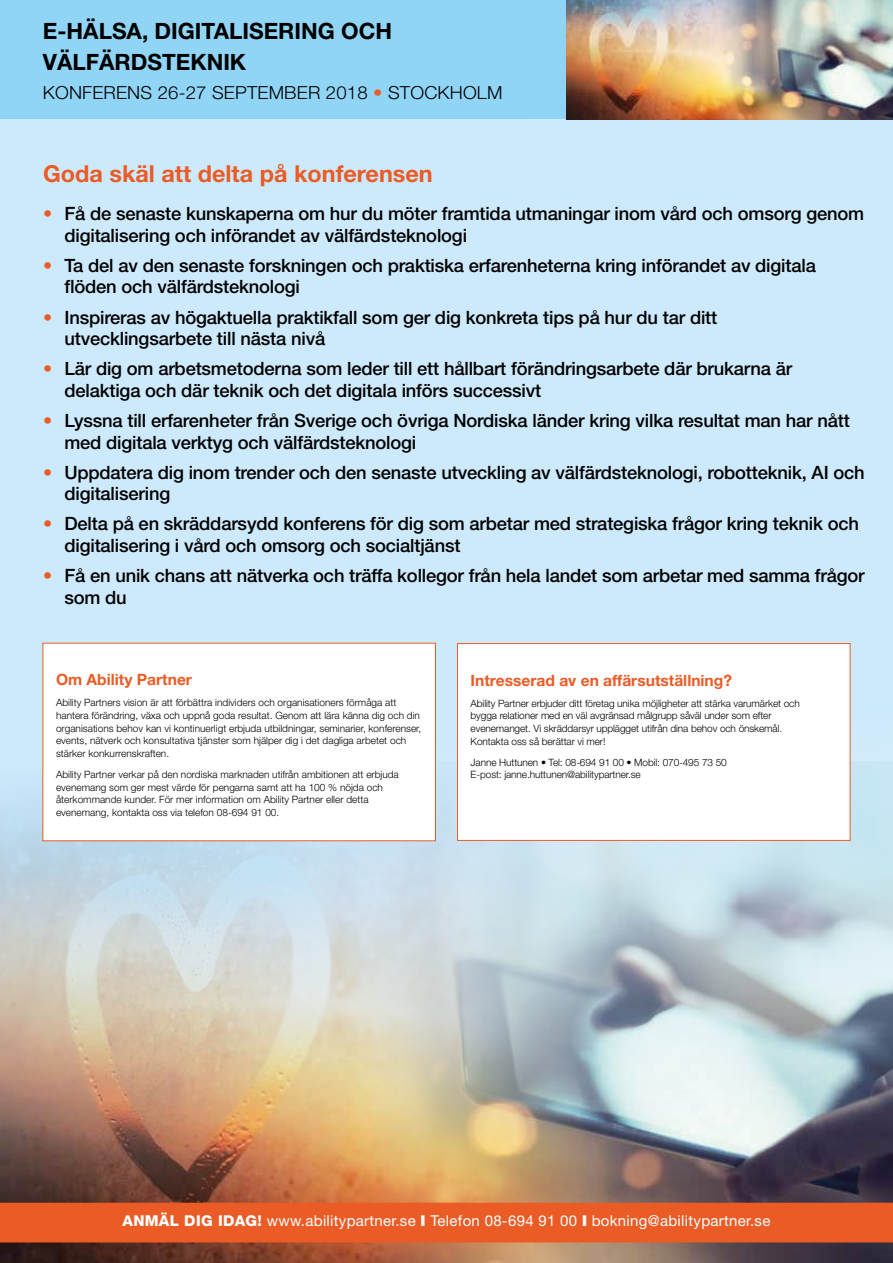
<style>
.page{position:relative;width:893px;height:1263px;background:#fff}
.page>*{position:absolute;margin:0;border:0;box-sizing:border-box;transform-origin:0 0}
.t1{font:700 23.4px "Helvetica Neue";color:#eb5b25}
.t2{font:700 22.5px/31.2px "Helvetica Neue";color:#000}
.t3{font:500 18.3px/21.6px "Helvetica Neue";letter-spacing:-.01em;color:#000}
.t4{font:300 18px "Helvetica Neue";letter-spacing:.01em;color:#000}
.t5{font:700 15.6px "Helvetica Neue";color:#eb5b25}
.t6{font:15px "Helvetica Neue";letter-spacing:.02em;color:#fff}
.t7{font:300 10.05px/12.6px "Helvetica Neue";color:#000}
.s1{color:#eb5b25}
.s2{font-weight:800}
.s3{font-weight:900}
</style>
<div class="page">
<img style="left:0;top:119px;width:893px;height:1144px">
<div style="left:0;top:1203px;width:893px;height:39px;background:#eb5b25"></div>
<div style="left:0;top:0;width:893px;height:119px;background:#90d4f6"></div>
<div style="left:43px;top:643px;width:392px;height:198px;background:#fff"></div>
<div style="left:43px;top:643px;width:393px;height:198px;border:1px solid #eb5b25"></div>
<div style="left:457px;top:643px;width:393px;height:197px;background:#fff"></div>
<div style="left:457px;top:643px;width:393px;height:198px;border:1px solid #eb5b25"></div>
<img style="left:803px;top:0;width:90px;height:119px">
<svg style="left:796px;top:0;width:7px;height:119px"></svg>
<img style="left:567px;top:0;width:229px;height:119px">
<p class="t2" style="left:43px;top:15px;width:351px">E-HÄLSA, DIGITALISERING OCH<br>VÄLFÄRDSTEKNIK</p>
<p class="t4" style="left:43px;top:82px;width:461px">KONFERENS 26-27 SEPTEMBER 2018 <span class="s1">•</span> STOCKHOLM</p>
<p class="t1" style="left:43px;top:159px;width:391px">Goda skäl att delta på konferensen</p>
<p class="t3" style="left:64px;top:203px;width:801px;text-indent:-21px"><span class="s1">•</span> Få de senaste kunskaperna om hur du möter framtida utmaningar inom vård och omsorg genom digitalisering och införandet av välfärdsteknologi</p>
<p class="t3" style="left:64px;top:254px;width:753px;text-indent:-21px"><span class="s1">•</span> Ta del av den senaste forskningen och praktiska erfarenheterna kring införandet av digitala flöden och välfärdsteknologi</p>
<p class="t3" style="left:64px;top:306px;width:654px;text-indent:-21px"><span class="s1">•</span> Inspireras av högaktuella praktikfall som ger dig konkreta tips på hur du tar ditt utvecklingsarbete till nästa nivå</p>
<p class="t3" style="left:64px;top:358px;width:729px;text-indent:-21px"><span class="s1">•</span> Lär dig om arbetsmetoderna som leder till ett hållbart förändringsarbete där brukarna är delaktiga och där teknik och det digitala införs successivt</p>
<p class="t3" style="left:64px;top:409px;width:787px;text-indent:-21px"><span class="s1">•</span> Lyssna till erfarenheter från Sverige och övriga Nordiska länder kring vilka resultat man har nått med digitala verktyg och välfärdsteknologi</p>
<p class="t3" style="left:64px;top:461px;width:802px;text-indent:-21px"><span class="s1">•</span> Uppdatera dig inom trender och den senaste utveckling av välfärdsteknologi, robotteknik, AI och digitalisering</p>
<p class="t3" style="left:64px;top:513px;width:796px;text-indent:-21px"><span class="s1">•</span> Delta på en skräddarsydd konferens för dig som arbetar med strategiska frågor kring teknik och digitalisering i vård och omsorg och socialtjänst</p>
<p class="t3" style="left:64px;top:565px;width:802px;text-indent:-21px"><span class="s1">•</span> Få en unik chans att nätverka och träffa kollegor från hela landet som arbetar med samma frågor som du</p>
<p class="t5" style="left:56px;top:670px;width:138px">Om Ability Partner</p>
<p class="t7" style="left:56px;top:696px;width:367px">Ability Partners vision är att förbättra individers och organisationers förmåga att hantera förändring, växa och uppnå goda resultat. Genom att lära känna dig och din organisations behov kan vi kontinuerligt erbjuda utbildningar, seminarier, konferenser, events, nätverk och konsultativa tjänster som hjälper dig i det dagliga arbetet och stärker konkurrenskraften.</p>
<p class="t7" style="left:56px;top:768px;width:344px">Ability Partner verkar på den nordiska marknaden utifrån ambitionen att erbjuda evenemang som ger mest värde för pengarna samt att ha 100 % nöjda och återkommande kunder. För mer information om Ability Partner eller detta evenemang, kontakta oss via telefon 08-694 91 00.</p>
<p class="t5" style="left:471px;top:670px;width:263px">Intresserad av en affärsutställning?</p>
<p class="t7" style="left:471px;top:697px;width:331px">Ability Partner erbjuder ditt företag unika möjligheter att stärka varumärket och bygga relationer med en väl avgränsad målgrupp såväl under som efter evenemanget. Vi skräddarsyr upplägget utifrån dina behov och önskemål.<br>Kontakta oss så berättar vi mer!</p>
<p class="t7" style="left:471px;top:756px;width:258px">Janne Huttunen • Tel: 08-694 91 00 • Mobil: 070-495 73 50<br>E-post: janne.huttunen@abilitypartner.se</p>
<p class="t6" style="left:122px;top:1212px;width:649px"><span class="s2">ANMÄL DIG IDAG!</span> www.abilitypartner.se <span class="s3">I</span> Telefon 08-694 91 00 <span class="s3">I</span> bokning@abilitypartner.se</p>
</div>
